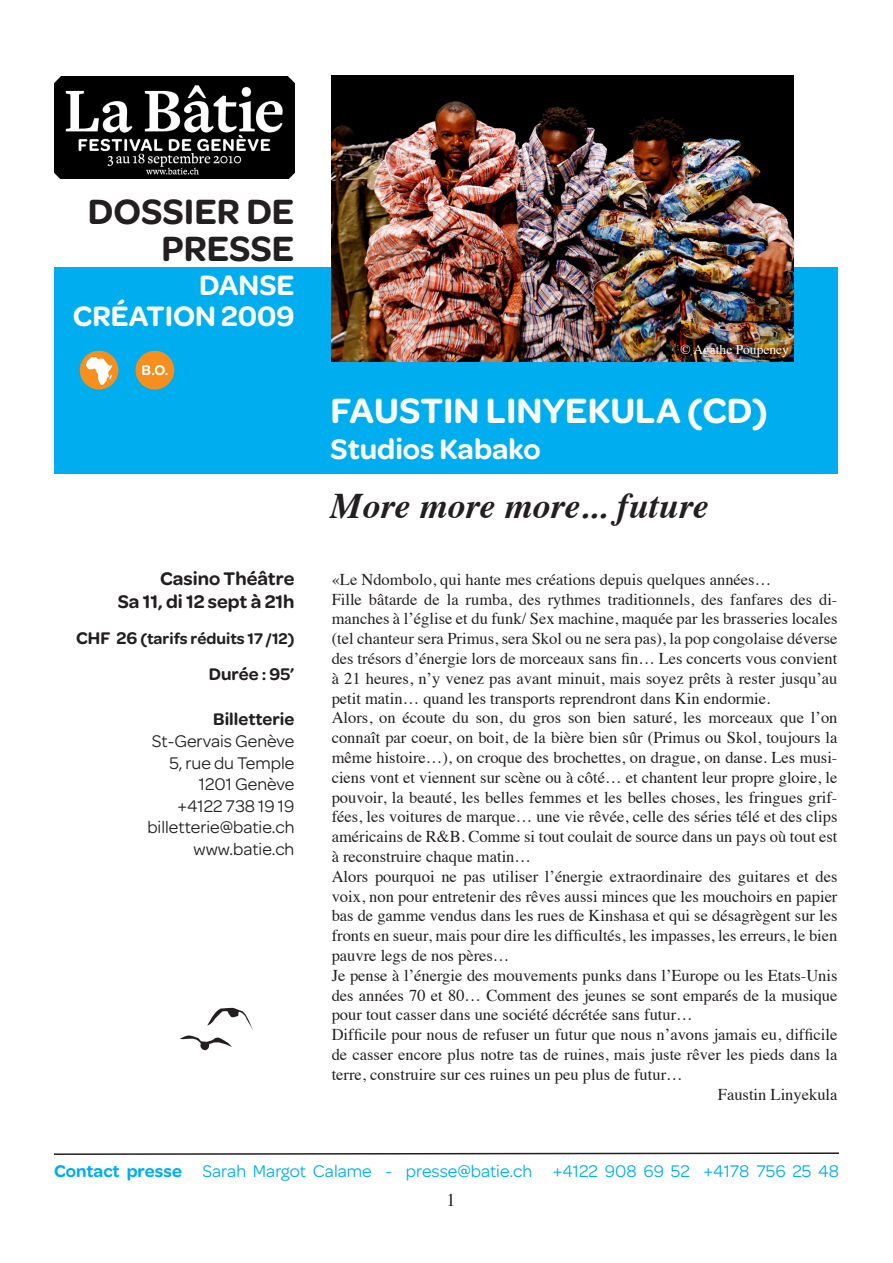
<style>
.page{position:relative;width:893px;height:1263px;background:#fff}
.page>*{position:absolute;margin:0;border:0;box-sizing:border-box;transform-origin:0 0}
.t1{font:600 37.5px "Omnes";color:#fafff7}
.t2{font:600 37.5px/37.5px "Omnes";color:#231f20;text-align:right}
.t3{font:italic 700 36px "Times";color:#231f20}
.t4{font:600 30px "Omnes";color:#fbfdf8}
.t5{font:600 30px "Omnes";color:#fefffa}
.t6{font:600 19.5px "Omnes";color:#231f20}
.t7{font:18px "Omnes";color:#231f20}
.t8{font:18px "Omnes";color:#00aeef}
.t9{font:600 18px "Omnes";color:#231f20}
.t10{font:18px "Times";color:#231f20}
.t11{font:16.5px/19.8px "Times";color:#231f20;text-align:justify}
.t12{font:600 16.5px "Omnes";color:#231f20}
.t13{font:13.5px "Times";color:#fffff9}
.s1{font-size:18px}
.s2{font-weight:600}
</style>
<div class="page">
<div style="left:54px;top:267px;width:784px;height:206px;background:#00aeef"></div>
<img style="left:54px;top:76px;width:240px;height:103px">
<svg style="left:54px;top:1152px;width:785px;height:3px"></svg>
<img style="left:332px;top:76px;width:461px;height:285px">
<div style="left:80px;top:351px;width:38px;height:38px;background:#f68f1e;border-radius:50%"></div>
<svg style="left:86px;top:357px;width:26px;height:28px"></svg>
<div style="left:136px;top:351px;width:38px;height:38px;background:#f68f1e;border-radius:50%"></div>
<svg style="left:142px;top:365px;width:25px;height:10px"></svg>
<svg style="left:180px;top:1008px;width:73px;height:42px"></svg>
<p class="t2" style="left:88px;top:193px;width:208px">DOSSIER DE<br>PRESSE</p>
<p class="t4" style="left:199px;top:268px;width:97px">DANSE</p>
<p class="t4" style="left:73px;top:299px;width:223px">CRÉATION 2009</p>
<p class="t6" style="left:160px;top:567px;width:136px">Casino Théâtre</p>
<p class="t6" style="left:118px;top:591px;width:178px">Sa 11, di 12 sept à 21h</p>
<p class="t12" style="left:76px;top:630px;width:220px"><span class="s1">CHF 26</span> (tarifs réduits 17 /12)</p>
<p class="t9" style="left:209px;top:664px;width:87px">Durée : 95’</p>
<p class="t9" style="left:213px;top:709px;width:83px">Billetterie</p>
<p class="t7" style="left:152px;top:731px;width:144px">St-Gervais Genève</p>
<p class="t7" style="left:169px;top:753px;width:127px">5, rue du Temple</p>
<p class="t7" style="left:199px;top:774px;width:97px">1201 Genève</p>
<p class="t7" style="left:177px;top:796px;width:118px">+4122 738 19 19</p>
<p class="t7" style="left:147px;top:817px;width:149px">billetterie@batie.ch</p>
<p class="t7" style="left:194px;top:839px;width:102px">www.batie.ch</p>
<p class="t13" style="left:680px;top:337px;width:110px">© Agathe Poupeney</p>
<p class="t1" style="left:331px;top:389px;width:439px">FAUSTIN LINYEKULA (CD)</p>
<p class="t5" style="left:331px;top:432px;width:212px">Studios Kabako</p>
<p class="t3" style="left:331px;top:472px;width:379px">More more more... future</p>
<p class="t11" style="left:332px;top:568px;width:441px">«Le Ndombolo, qui hante mes créations depuis quelques années…</p>
<p class="t11" style="left:332px;top:588px;width:507px">Fille bâtarde de la rumba, des rythmes traditionnels, des fanfares des di&shy;manches à l’église et du funk/ Sex machine, maquée par les brasseries locales (tel chanteur sera Primus, sera Skol ou ne sera pas), la pop congolaise déverse des trésors d’énergie lors de morceaux sans fin… Les concerts vous convient à 21 heures, n’y venez pas avant minuit, mais soyez prêts à rester jusqu’au petit matin… quand les transports reprendront dans Kin endormie.</p>
<p class="t11" style="left:332px;top:706px;width:507px">Alors, on écoute du son, du gros son bien saturé, les morceaux que l’on connaît par coeur, on boit, de la bière bien sûr (Primus ou Skol, toujours la même histoire…), on croque des brochettes, on drague, on danse. Les musi&shy;ciens vont et viennent sur scène ou à côté… et chantent leur propre gloire, le pouvoir, la beauté, les belles femmes et les belles choses, les fringues grif&shy;fées, les voitures de marque… une vie rêvée, celle des séries télé et des clips américains de R&amp;B. Comme si tout coulait de source dans un pays où tout est à reconstruire chaque matin…</p>
<p class="t11" style="left:332px;top:865px;width:507px">Alors pourquoi ne pas utiliser l’énergie extraordinaire des guitares et des voix, non pour entretenir des rêves aussi minces que les mouchoirs en papier bas de gamme vendus dans les rues de Kinshasa et qui se désagrègent sur les fronts en sueur, mais pour dire les difficultés, les impasses, les erreurs, le bien pauvre legs de nos pères…</p>
<p class="t11" style="left:332px;top:964px;width:507px">Je pense à l’énergie des mouvements punks dans l’Europe ou les Etats-Unis des années 70 et 80… Comment des jeunes se sont emparés de la musique pour tout casser dans une société décrétée sans futur…</p>
<p class="t11" style="left:332px;top:1023px;width:507px">Difficile pour nous de refuser un futur que nous n’avons jamais eu, difficile de casser encore plus notre tas de ruines, mais juste rêver les pieds dans la terre, construire sur ces ruines un peu plus de futur…</p>
<p class="t11" style="left:718px;top:1083px;width:121px">Faustin Linyekula</p>
<p class="t8" style="left:54px;top:1161px;width:786px"><span class="s2">Contact presse</span> Sarah Margot Calame - presse@batie.ch +4122 908 69 52 +4178 756 25 48</p>
<p class="t10" style="left:446px;top:1183px;width:10px">1</p>
</div>
